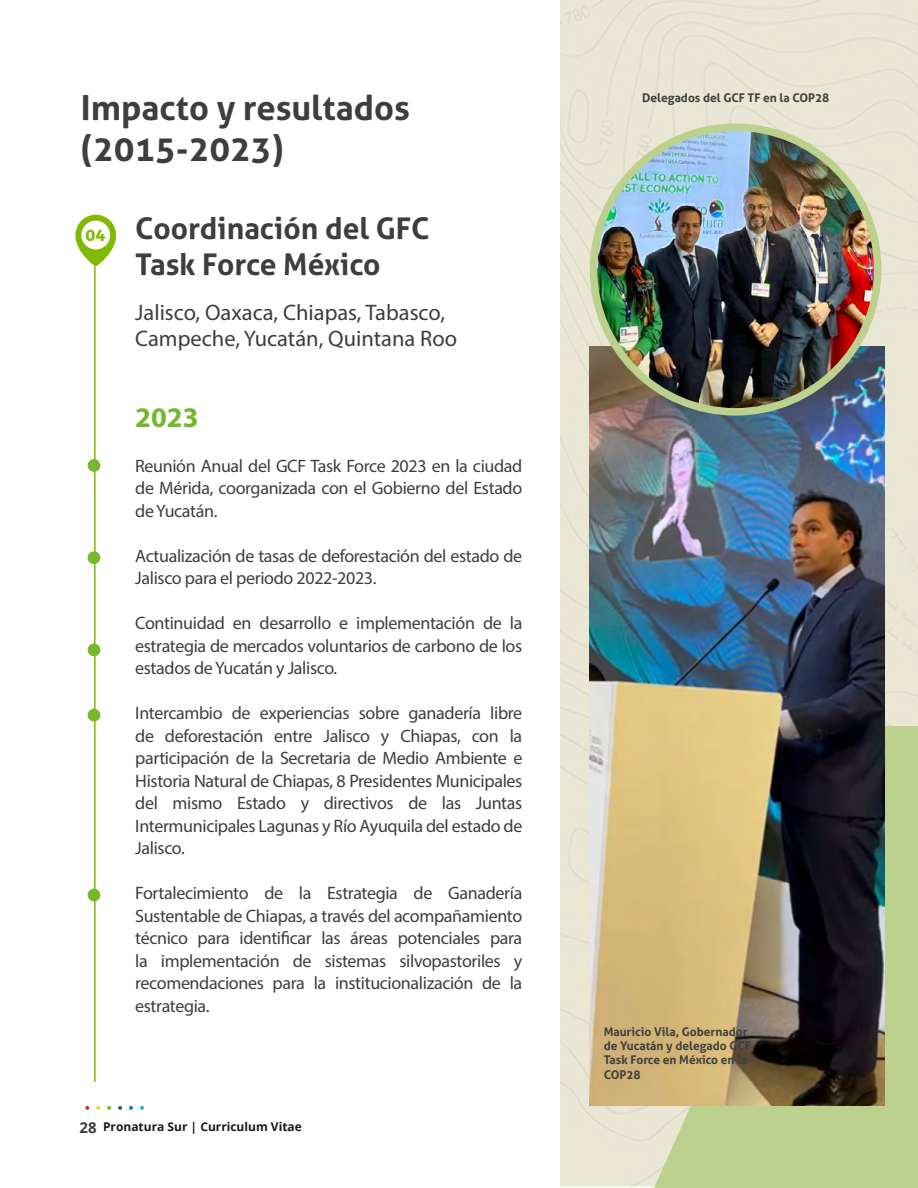
<style>
.page{position:relative;width:918px;height:1188px;background:#fff}
.page>*{position:absolute;margin:0;border:0;box-sizing:border-box;transform-origin:0 0}
.t1{font:700 34.5px "Aller";color:#3d3f3e}
.t2{font:700 30px "Aller";color:#3d3f3e}
.t3{font:700 28.5px "Myriad Pro";color:#75b82e}
.t4{font:22.5px "Myriad Pro";color:#3d3f3e}
.t5{font:18px/22.5px "Myriad Pro";letter-spacing:-.02em;color:#3d3f3e;text-align:justify}
.t6{font:700 16.05px "Montserrat";color:#80ba03}
.t7{font:700 12px/14.4px "Aller";color:#3d3f3e}
.t8{font:700 12px "Open Sans";color:#1a1a1a}
.s1{font-size:15px;color:#3c3c3b}
</style>
<div class="page">
<svg style="left:85px;top:1106px;width:4px;height:4px"></svg>
<svg style="left:96px;top:1106px;width:4px;height:4px"></svg>
<svg style="left:107px;top:1106px;width:4px;height:4px"></svg>
<svg style="left:118px;top:1106px;width:4px;height:4px"></svg>
<svg style="left:129px;top:1106px;width:4px;height:4px"></svg>
<svg style="left:140px;top:1106px;width:4px;height:4px"></svg>
<img style="left:560px;top:0;width:358px;height:726px">
<hr style="left:94px;top:267px;width:2px;height:815px;background:#80ba03">
<div style="left:88px;top:459px;width:12px;height:13px;background:#75b82e;border-radius:50%"></div>
<div style="left:88px;top:551px;width:12px;height:13px;background:#75b82e;border-radius:50%"></div>
<div style="left:88px;top:644px;width:12px;height:12px;background:#75b82e;border-radius:50%"></div>
<div style="left:88px;top:709px;width:12px;height:12px;background:#75b82e;border-radius:50%"></div>
<div style="left:88px;top:889px;width:12px;height:12px;background:#75b82e;border-radius:50%"></div>
<div style="left:328px;top:726px;width:590px;height:462px;background:#000;opacity:.35"></div>
<div style="left:654px;top:726px;width:264px;height:462px;background:#bcd18e"></div>
<img style="left:590px;top:347px;width:295px;height:759px">
<img style="left:594px;top:127px;width:284px;height:285px;border-radius:142px">
<div style="left:590px;top:123px;width:291px;height:293px;border:8px solid #bcd18e;border-radius:50%"></div>
<svg style="left:75px;top:215px;width:41px;height:52px"></svg>
<p class="t1" style="left:81px;top:86px;width:331px">Impacto y resultados</p>
<p class="t1" style="left:81px;top:128px;width:205px">(2015-2023)</p>
<p class="t6" style="left:85px;top:222px;width:21px">04</p>
<p class="t2" style="left:135px;top:210px;width:296px">Coordinación del GFC</p>
<p class="t2" style="left:135px;top:246px;width:247px">Task Force México</p>
<p class="t4" style="left:135px;top:299px;width:311px">Jalisco, Oaxaca, Chiapas, Tabasco,</p>
<p class="t4" style="left:135px;top:325px;width:323px">Campeche, Yucatán, Quintana Roo</p>
<p class="t3" style="left:135px;top:399px;width:65px">2023</p>
<p class="t5" style="left:135px;top:454px;width:389px">Reunión Anual del GCF Task Force 2023 en la ciudad de Mérida, coorganizada con el Gobierno del Estado de Yucatán.</p>
<p class="t5" style="left:135px;top:544px;width:389px">Actualización de tasas de deforestación del estado de<br>Jalisco para el periodo 2022-2023.</p>
<p class="t5" style="left:135px;top:612px;width:389px">Continuidad en desarrollo e implementación de la estrategia de mercados voluntarios de carbono de los estados de Yucatán y Jalisco.</p>
<p class="t5" style="left:135px;top:702px;width:389px">Intercambio de experiencias sobre ganadería libre de deforestación entre Jalisco y Chiapas, con la participación de la Secretaria de Medio Ambiente e Historia Natural de Chiapas, 8 Presidentes Municipales del mismo Estado y directivos de las Juntas Intermunicipales Lagunas y Río Ayuquila del estado de Jalisco.</p>
<p class="t5" style="left:135px;top:882px;width:389px">Fortalecimiento de la Estrategia de Ganadería Sustentable de Chiapas, a través del acompañamiento técnico para identificar las áreas potenciales para la implementación de sistemas silvopastoriles y recomendaciones para la institucionalización de la estrategia.</p>
<p class="t8" style="left:80px;top:1119px;width:224px"><span class="s1">28</span> Pronatura Sur | Curriculum Vitae</p>
<p class="t7" style="left:642px;top:91px;width:189px">Delegados del GCF TF en la COP28</p>
<p class="t7" style="left:604px;top:1024px;width:149px">Mauricio Vila, Gobernador de Yucatán y delegado GCF<br>Task Force en México en la<br>COP28</p>
</div>
